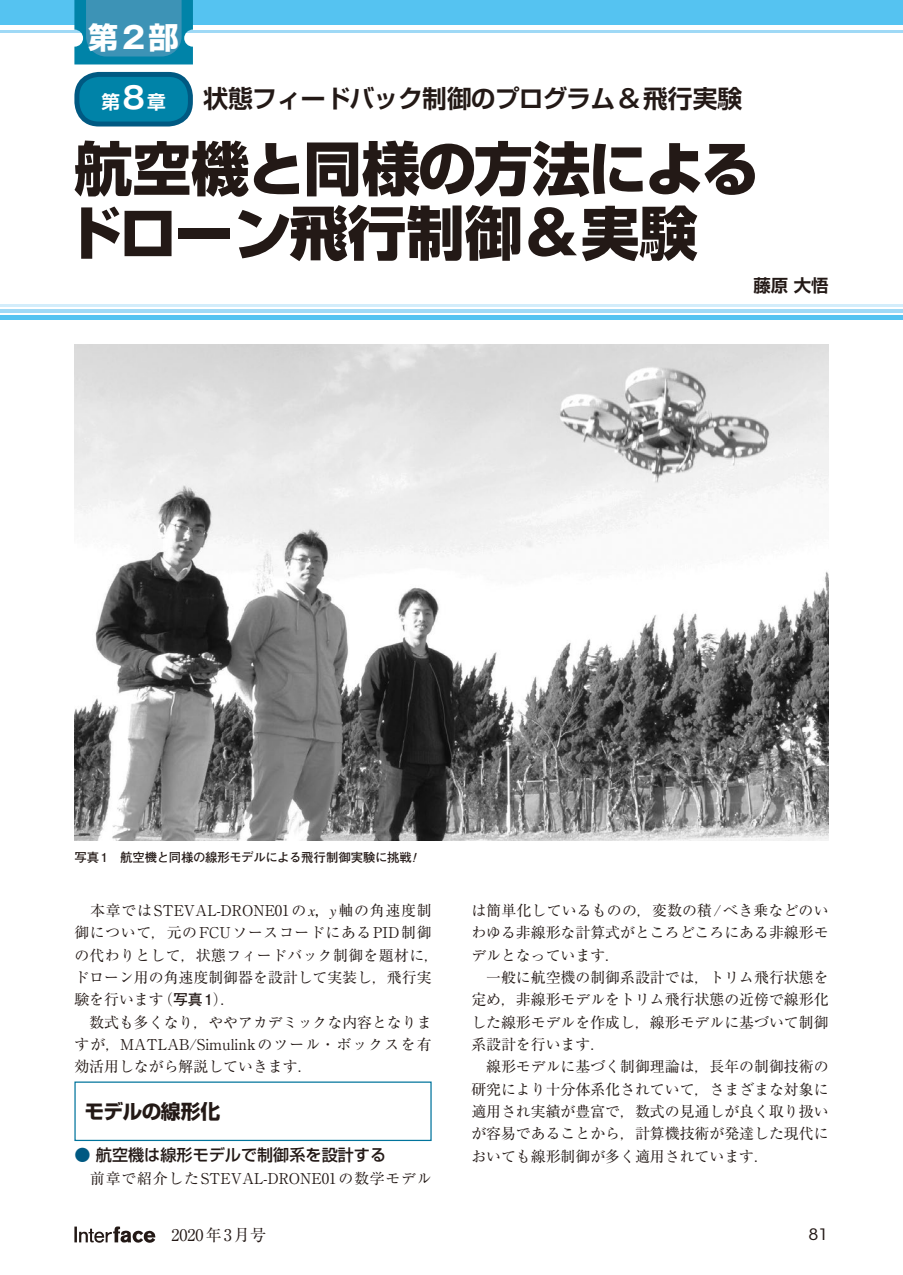
<style>
.page{position:relative;width:903px;height:1275px;background:#fff}
.page>*{position:absolute;margin:0;border:0;box-sizing:border-box;transform-origin:0 0}
.t1{font:800 58.27px/64.4px "Shin Go Pro";letter-spacing:-.035em;color:#231916}
.t2{font:700 29.93px "Shin Go Pro";color:#fff}
.t3{font:700 24.85px "Shin Go Pro De";letter-spacing:-.035em;color:#231916}
.t4{font:700 19.78px "Shin Go Pro";letter-spacing:-.035em;color:#231916}
.t5{font:700 18.55px "Shin Go Pro De";color:#fff}
.t6{font:700 17.32px "Shin Go Pro De";color:#231916}
.t7{font:500 16.1px "Shin Go Pro";color:#231916}
.t8{font:16.1px "Ryumin Pro";color:#231916}
.t9{font:15.58px "ITC Avant Garde Std";color:#231916;scale:1.11 1}
.t10{font:14.88px/22.4px "Ryumin Pro";color:#231916}
.t11{font:14.88px "Ryumin Pro";letter-spacing:.05em;color:#231916}
.t12{font:700 12.42px "Futo Go B101 Pro";letter-spacing:-.035em;color:#231916}
.s1{font-family:"Gothic MB101 Pro"}
.s2{font-family:"Gothic MB101 Pro De";font-size:29.75px}
.s3{font-family:"Gothic MB101 Pro De"}
.s4{font-style:italic}
.s5{font-family:"STIX General";font-style:italic}
.s6{font-family:"Koz Min Pr 6 N"}
.s7{font-family:"Futo Go B101 Pro";font-weight:700}
.s8{color:#005982}
</style>
<div class="page">
<div style="left:0;top:0;width:903px;height:25px;background:#55c3f1"></div>
<hr style="left:0;top:30px;width:903px;height:2px;background:#9fd9f6">
<svg style="left:74px;top:1226px;width:81px;height:17px"></svg>
<div style="left:74px;top:1081px;width:358px;height:60px;border:1px solid #00749c"></div>
<img style="left:74px;top:345px;width:754px;height:496px">
<div style="left:77px;top:74px;width:113px;height:50px;background:#0083a8;border-radius:22px"></div>
<div style="left:74px;top:72px;width:119px;height:54px;border:5px solid #005982;border-radius:22px"></div>
<hr style="left:0;top:309px;width:903px;height:4px;background:#9fd9f6">
<div style="left:0;top:315px;width:903px;height:5px;background:#55c3f1"></div>
<hr style="left:0;top:304px;width:903px;height:2px;background:#d3edfb">
<svg style="left:74px;top:0;width:119px;height:64px;background:#3191b4"></svg>
<h2 class="t2" style="left:88px;top:14px;width:92px">第<span class="s1">2</span>部</h2>
<p class="t5" style="left:101px;top:87px;width:66px">第<span class="s2">8</span>章</p>
<h3 class="t3" style="left:203px;top:78px;width:540px">状態フィードバック制御のプログラム <span class="s3">&amp;</span> 飛行実験</h3>
<h1 class="t1" style="left:64px;top:130px;width:696px">航空機と同様の方法によるドローン飛行制御<span class="s1">＆</span>実験</h1>
<p class="t6" style="left:753px;top:271px;width:77px">藤原 大悟</p>
<p class="t12" style="left:74px;top:847px;width:347px">写真1　航空機と同様の線形モデルによる飛行制御実験に挑戦<span class="s4">!</span></p>
<p class="t10" style="left:74px;top:898px;width:366px">　本章ではSTEVAL-DRONE01の<span class="s5">x</span><span class="s6">，</span><span class="s5">y</span>軸の角速度制御について，元のFCUソースコードにあるPID制御の代わりとして，状態フィードバック制御を題材に，ドローン用の角速度制御器を設計して実装し，飛行実験を行います（<span class="s7">写真1</span>）．<br>　数式も多くなり，ややアカデミックな内容となりますが，MATLAB/Simulinkのツール・ボックスを有効活用しながら解説していきます．</p>
<h3 class="t4" style="left:84px;top:1096px;width:138px">モデルの線形化</h3>
<p class="t7" style="left:74px;top:1142px;width:313px"><span class="s8">●</span> 航空機は線形モデルで制御系を設計する</p>
<p class="t11" style="left:90px;top:1167px;width:343px">前章で紹介したSTEVAL-DRONE01の数学モデル</p>
<p class="t10" style="left:471px;top:898px;width:359px">は簡単化しているものの，変数の積/べき乗などのいわゆる非線形な計算式がところどころにある非線形モデルとなっています．<br>　一般に航空機の制御系設計では，トリム飛行状態を定め，非線形モデルをトリム飛行状態の近傍で線形化した線形モデルを作成し，線形モデルに基づいて制御系設計を行います．<br>　線形モデルに基づく制御理論は，長年の制御技術の研究により十分体系化されていて，さまざまな対象に適用され実績が豊富で，数式の見通しが良く取り扱いが容易であることから，計算機技術が発達した現代においても線形制御が多く適用されています．</p>
<p class="t8" style="left:155px;top:1222px;width:112px">　2020年3月号</p>
<p class="t9" style="left:808px;top:1225px;width:20px">81</p>
</div>
